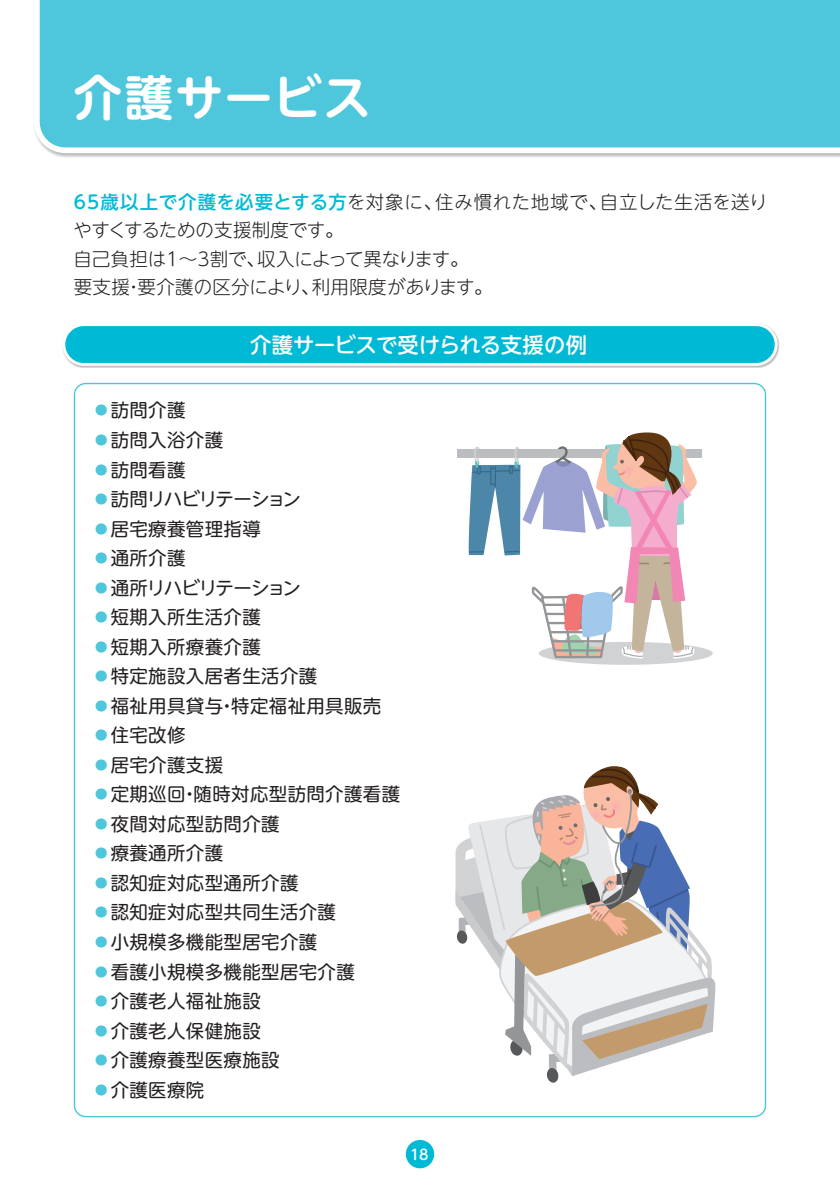
<style>
.page{position:relative;width:840px;height:1191px;background:#fff}
.page>*{position:absolute;margin:0;border:0;box-sizing:border-box;transform-origin:0 0}
.t1{font:700 48.2px "UD Shin M Go Pro De";letter-spacing:.03em;color:#fff}
.t2{font:500 21.2px "UD Shin M Go Pro";letter-spacing:-.015em;color:#fff}
.t3{font:18.4px/29.6px "UD Shin M Go Pro";letter-spacing:.02em;color:#231f20}
.t4{font:300 18.4px/28.4px "UD Shin M Go Pro";letter-spacing:.01em;color:#231f20}
.t5{font:500 14.2px "UD Shin M Go Pro";color:#fff}
.s1{font-weight:500;color:#00bad5}
.s2{color:#4ec6dc}
</style>
<div class="page">
<div style="left:34px;top:0;width:805px;height:156px;background:#4ec6dc"></div>
<div style="left:62px;top:323px;width:717px;height:45px;background:#231f20;opacity:.3"></div>
<div style="left:64px;top:325px;width:711px;height:39px;background:#00bad5;border-radius:20px"></div>
<div style="left:62px;top:323px;width:715px;height:43px;border:3px solid #fff;border-radius:20px"></div>
<svg style="left:455px;top:766px;width:260px;height:317px"></svg>
<div style="left:538px;top:642px;width:174px;height:23px;background:#d1d2d4;border-radius:50%"></div>
<div style="left:456px;top:449px;width:245px;height:9px;background:#bcbdc0"></div>
<svg style="left:468px;top:432px;width:228px;height:228px"></svg>
<div style="left:405px;top:1140px;width:29px;height:28px;background:#00bad5;border-radius:50%"></div>
<h1 class="t1" style="left:74px;top:59px;width:299px">介護サービス</h1>
<p class="t4" style="left:73px;top:187px;width:695px"><span class="s1">65歳以上で介護を必要とする方</span>を対象に、住み慣れた地域で、自立した生活を送りやすくするための支援制度です。<br>自己負担は1～3割で、収入によって異なります。<br>要支援・要介護の区分により、利用限度があります。</p>
<p class="t2" style="left:250px;top:327px;width:338px">介護サービスで受けられる支援の例</p>
<p class="t3" style="left:92px;top:395px;width:309px"><span class="s2">◦</span>訪問介護<br><span class="s2">◦</span>訪問入浴介護<br><span class="s2">◦</span>訪問看護<br><span class="s2">◦</span>訪問リハビリテーション<br><span class="s2">◦</span>居宅療養管理指導<br><span class="s2">◦</span>通所介護<br><span class="s2">◦</span>通所リハビリテーション<br><span class="s2">◦</span>短期入所生活介護<br><span class="s2">◦</span>短期入所療養介護<br><span class="s2">◦</span>特定施設入居者生活介護<br><span class="s2">◦</span>福祉用具貸与・特定福祉用具販売<span class="s2">◦</span>住宅改修<br><span class="s2">◦</span>居宅介護支援<br><span class="s2">◦</span>定期巡回・随時対応型訪問介護看護<span class="s2">◦</span>夜間対応型訪問介護<br><span class="s2">◦</span>療養通所介護<br><span class="s2">◦</span>認知症対応型通所介護<br><span class="s2">◦</span>認知症対応型共同生活介護<br><span class="s2">◦</span>小規模多機能型居宅介護<br><span class="s2">◦</span>看護小規模多機能型居宅介護<br><span class="s2">◦</span>介護老人福祉施設<br><span class="s2">◦</span>介護老人保健施設<br><span class="s2">◦</span>介護療養型医療施設<br><span class="s2">◦</span>介護医療院</p>
<p class="t5" style="left:410px;top:1143px;width:20px">18</p>
</div>
